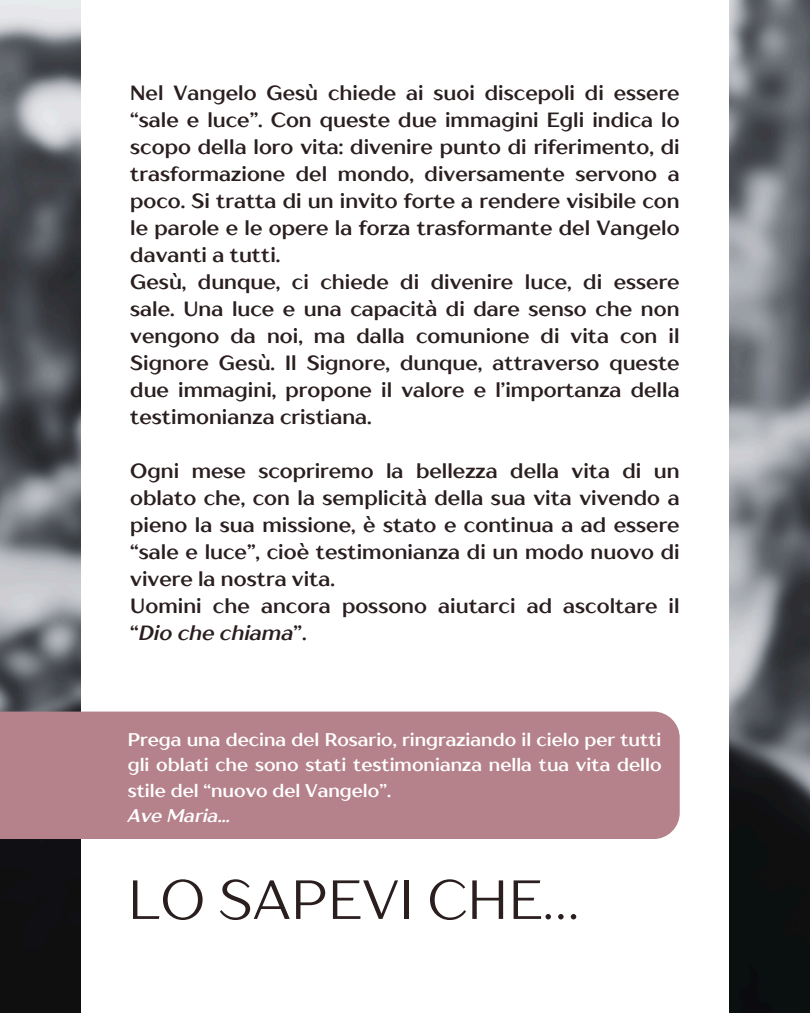
<style>
.page{position:relative;width:810px;height:1013px;background:#fff}
.page>*{position:absolute;margin:0;border:0;box-sizing:border-box;transform-origin:0 0}
.t1{font:55px "TT Drugs";color:#2a1e1f}
.t2{font:700 20.5px/27px "TT Drugs";color:#2a1e1f}
.t3{font:700 18.3px/25.5px "TT Drugs";color:#fff;text-align:justify}
.t4{font:italic 700 18.3px "TT Drugs";color:#fff}
.s1{font-style:italic}
</style>
<div class="page">
<img style="left:0;top:0;width:810px;height:1012px">
<div style="left:81px;top:0;width:648px;height:1012px;background:#fff"></div>
<div style="left:0;top:711px;width:680px;height:128px;background:#b5818a"></div>
<h2 class="t2" style="left:130px;top:79px;width:551px">Nel Vangelo Gesù chiede ai suoi discepoli di essere “sale e luce”. Con queste due immagini Egli indica lo scopo della loro vita: divenire punto di riferimento, di trasformazione del mondo, diversamente servono a poco. Si tratta di un invito forte a rendere visibile con le parole e le opere la forza trasformante del Vangelo davanti a tutti.<br>Gesù, dunque, ci chiede di divenire luce, di essere sale. Una luce e una capacità di dare senso che non vengono da noi, ma dalla comunione di vita con il Signore Gesù. Il Signore, dunque, attraverso queste due immagini, propone il valore e l’importanza della testimonianza cristiana.</h2>
<h2 class="t2" style="left:130px;top:457px;width:551px">Ogni mese scopriremo la bellezza della vita di un oblato che, con la semplicità della sua vita vivendo a pieno la sua missione, è stato e continua a ad essere “sale e luce”, cioè testimonianza di un modo nuovo di vivere la nostra vita.<br>Uomini che ancora possono aiutarci ad ascoltare il “<span class="s1">Dio che chiama</span>”.</h2>
<p class="t3" style="left:128px;top:726px;width:535px">Prega una decina del Rosario, ringraziando il cielo per tutti gli oblati che sono stati testimonianza nella tua vita dello stile del “nuovo del Vangelo”.</p>
<h1 class="t4" style="left:128px;top:804px;width:104px">Ave Maria...</h1>
<p class="t1" style="left:128px;top:865px;width:453px">LO SAPEVI CHE…</p>
</div>
